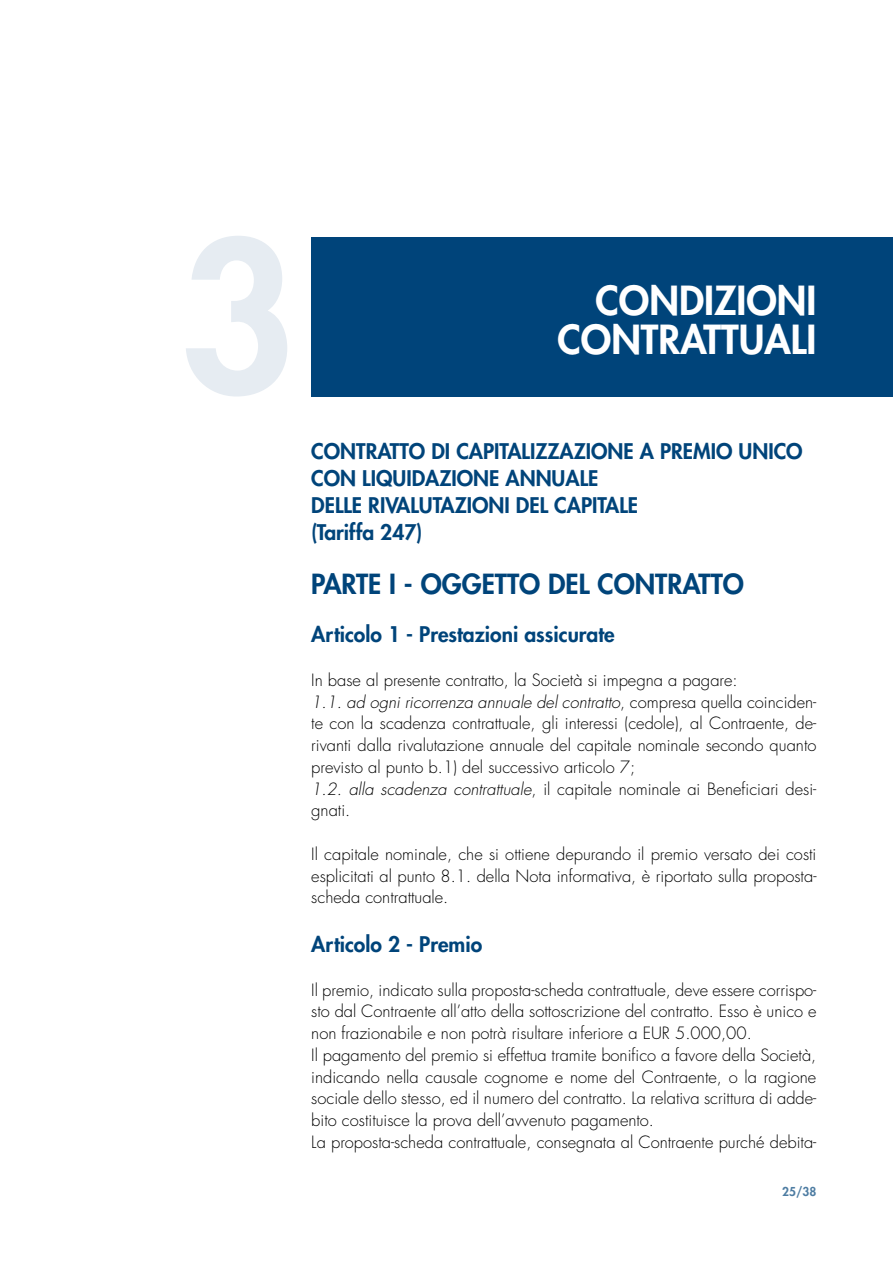
<style>
.page{position:relative;width:893px;height:1263px;background:#fff}
.page>*{position:absolute;margin:0;border:0;box-sizing:border-box;transform-origin:0 0}
.t1{font:800 202.5px "Futura Std";color:#e6ecf2}
.t2{font:800 39px "Futura Std";color:#fff}
.t3{font:800 27px "Futura Std";color:#00447a}
.t4{font:800 21px/27px "Futura Std";color:#00447a}
.t5{font:300 16.5px/21.8px "Futura Std";color:#000}
.t6{font:800 12px "Futura Std";color:#4d7ca2}
.s1{font-style:italic}
</style>
<div class="page">
<div style="left:311px;top:237px;width:582px;height:159px;background:#00447a"></div>
<h1 class="t1" style="left:180px;top:190px;width:119px">3</h1>
<h2 class="t2" style="left:595px;top:276px;width:222px">CONDIZIONI</h2>
<h2 class="t2" style="left:557px;top:315px;width:260px">CONTRATTUALI</h2>
<p class="t4" style="left:311px;top:437px;width:493px">CONTRATTO DI CAPITALIZZAZIONE A PREMIO UNICO<br>CON LIQUIDAZIONE ANNUALE<br>DELLE RIVALUTAZIONI DEL CAPITALE<br>(Tariffa 247)</p>
<h3 class="t3" style="left:311px;top:566px;width:434px">PARTE I - OGGETTO DEL CONTRATTO</h3>
<p class="t4" style="left:311px;top:621px;width:305px">Articolo 1 - Prestazioni assicurate</p>
<p class="t5" style="left:311px;top:669px;width:507px">In base al presente contratto, la Società si impegna a pagare:<br><span class="s1">1.1. ad ogni ricorrenza annuale del contratto</span>, compresa quella coinciden&shy;te con la scadenza contrattuale, gli interessi (cedole), al Contraente, de&shy;rivanti dalla rivalutazione annuale del capitale nominale secondo quanto previsto al punto b.1) del successivo articolo 7;<br><span class="s1">1.2. alla scadenza contrattuale</span>, il capitale nominale ai Beneficiari desi&shy;gnati.</p>
<p class="t5" style="left:311px;top:843px;width:507px;text-align:justify">Il capitale nominale, che si ottiene depurando il premio versato dei costi esplicitati al punto 8.1. della Nota informativa, è riportato sulla proposta&shy;scheda contrattuale.</p>
<p class="t4" style="left:311px;top:931px;width:172px">Articolo 2 - Premio</p>
<p class="t5" style="left:311px;top:979px;width:507px">Il premio, indicato sulla proposta-scheda contrattuale, deve essere corrispo&shy;sto dal Contraente all’atto della sottoscrizione del contratto. Esso è unico e non frazionabile e non potrà risultare inferiore a EUR 5.000,00.<br>Il pagamento del premio si effettua tramite bonifico a favore della Società, indicando nella causale cognome e nome del Contraente, o la ragione sociale dello stesso, ed il numero del contratto. La relativa scrittura di adde&shy;bito costituisce la prova dell’avvenuto pagamento.<br>La proposta-scheda contrattuale, consegnata al Contraente purché debita-</p>
<p class="t6" style="left:782px;top:1184px;width:36px">25/38</p>
</div>
